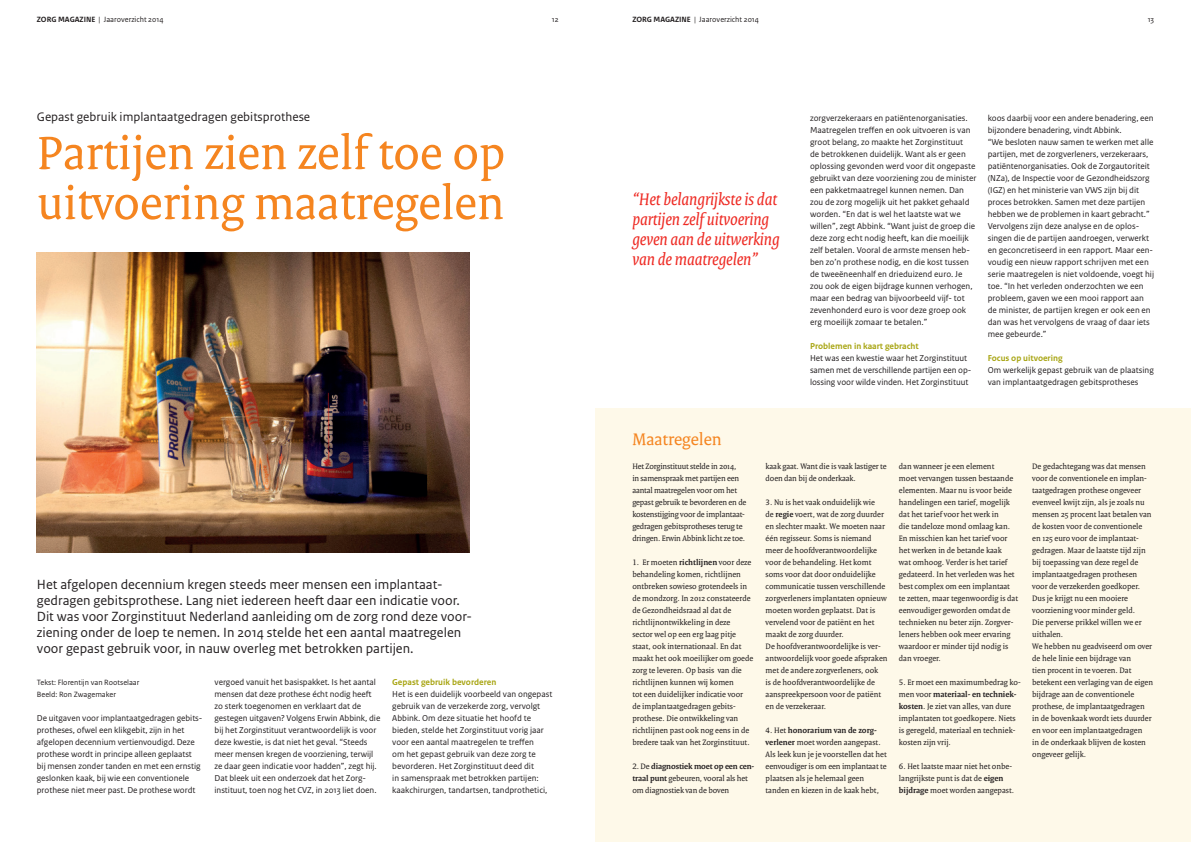
<style>
.page{position:relative;width:1191px;height:842px;background:#fff}
.page>*{position:absolute;margin:0;border:0;box-sizing:border-box;transform-origin:0 0}
.t1{font:50px/50px "Rijksoverheid Serif";color:#f58520}
.t2{font:italic 18px/20px "Rijksoverheid Serif";color:#ee2a23}
.t3{font:18px "Rijksoverheid Serif";color:#f58520}
.t4{font:14px/16px "Rijksoverheid Sans Text";color:#231f20}
.t5{font:13px "Rijksoverheid Sans Text";color:#231f20}
.t6{font:9px/12px "Rijksoverheid Sans Text";color:#231f20}
.t7{font:700 9px "Rijksoverheid Sans Text";color:#a8a513}
.t8{font:8.5px/12px "Rijksoverheid Serif";color:#231f20}
.t9{font:8px/12px "Rijksoverheid Sans Text";color:#231f20}
.t10{font:700 8px "Rijksoverheid Sans Text";color:#231f20}
.s1{font-weight:700}
</style>
<div class="page">
<img style="left:37px;top:253px;width:433px;height:300px">
<div style="left:595px;top:409px;width:596px;height:433px;background:#fef9e9"></div>
<p class="t10" style="left:37px;top:15px;width:34px">Zorg MAGAZI</p>
<p class="t9" style="left:86px;top:14px;width:79px"><span class="s1">NE</span> | Jaaroverzicht 2014</p>
<p class="t9" style="left:552px;top:14px;width:8px">12</p>
<p class="t10" style="left:632px;top:15px;width:34px">Zorg MAGAZI</p>
<p class="t9" style="left:681px;top:14px;width:79px"><span class="s1">NE</span> | Jaaroverzicht 2014</p>
<p class="t9" style="left:1147px;top:14px;width:8px">13</p>
<h3 class="t5" style="left:37px;top:109px;width:275px">Gepast gebruik implantaatgedragen gebitsprothese</h3>
<h1 class="t1" style="left:37px;top:127px;width:470px">Partijen zien zelf toe op uitvoering maatregelen</h1>
<p class="t4" style="left:37px;top:577px;width:436px">Het afgelopen decennium kregen steeds meer mensen een implantaat&shy;gedragen gebitsprothese. Lang niet iedereen heeft daar een indicatie voor.<br>Dit was voor Zorginstituut Nederland aanleiding om de zorg rond deze voor&shy;ziening onder de loep te nemen. In 2014 stelde het een aantal maatregelen voor gepast gebruik voor, in nauw overleg met betrokken partijen.</p>
<p class="t9" style="left:37px;top:676px;width:104px">Tekst: Florentijn van Rootselaar<br>Beeld: Ron Zwagemaker</p>
<p class="t6" style="left:37px;top:712px;width:166px">De uitgaven voor implantaatgedragen gebits&shy;protheses, ofwel een klikgebit, zijn in het afgelopen decennium vertienvoudigd. Deze prothese wordt in principe alleen geplaatst bij mensen zonder tanden en met een ernstig geslonken kaak, bij wie een conventionele prothese niet meer past. De prothese wordt</p>
<p class="t6" style="left:214px;top:676px;width:167px">vergoed vanuit het basispakket. Is het aantal mensen dat deze prothese écht nodig heeft zo sterk toegenomen en verklaart dat de gestegen uitgaven? Volgens Erwin Abbink, die bij het Zorginstituut verantwoordelijk is voor deze kwestie, is dat niet het geval. “Steeds meer mensen kregen de voorziening, terwijl ze daar geen indicatie voor hadden”, zegt hij.<br>Dat bleek uit een onderzoek dat het Zorg&shy;instituut, toen nog het CVZ, in 2013 liet doen.</p>
<p class="t7" style="left:392px;top:677px;width:106px">Gepast gebruik bevorderen</p>
<p class="t6" style="left:392px;top:688px;width:162px">Het is een duidelijk voorbeeld van ongepast gebruik van de verzekerde zorg, vervolgt Abbink. Om deze situatie het hoofd te bieden, stelde het Zorginstituut vorig jaar voor een aantal maatregelen te treffen<br>om het gepast gebruik van deze zorg te bevorderen. Het Zorginstituut deed dit<br>in samenspraak met betrokken partijen: kaakchirurgen, tandartsen, tandprothetici,</p>
<h2 class="t2" style="left:632px;top:189px;width:149px">“Het belangrijkste is dat partijen zelf uitvoering geven aan de uitwerking van de maatregelen”</h2>
<p class="t6" style="left:810px;top:112px;width:168px">zorgverzekeraars en patiëntenorganisaties.<br>Maatregelen treffen en ook uitvoeren is van groot belang, zo maakte het Zorginstituut<br>de betrokkenen duidelijk. Want als er geen oplossing gevonden werd voor dit ongepaste gebruikt van deze voorziening zou de minister een pakketmaatregel kunnen nemen. Dan zou de zorg mogelijk uit het pakket gehaald worden. “En dat is wel het laatste wat we willen”, zegt Abbink. “Want juist de groep die deze zorg echt nodig heeft, kan die moeilijk zelf betalen. Vooral de armste mensen heb&shy;ben zo’n prothese nodig, en die kost tussen de tweeëneenhalf en drieduizend euro. Je zou ook de eigen bijdrage kunnen verhogen, maar een bedrag van bijvoorbeeld vijf- tot zevenhonderd euro is voor deze groep ook erg moeilijk zomaar te betalen.”</p>
<p class="t7" style="left:810px;top:341px;width:110px">Problemen in kaart gebracht</p>
<p class="t6" style="left:810px;top:352px;width:163px">Het was een kwestie waar het Zorginstituut samen met de verschillende partijen een op&shy;lossing voor wilde vinden. Het Zorginstituut</p>
<p class="t6" style="left:987px;top:112px;width:168px">koos daarbij voor een andere benadering, een bijzondere benadering, vindt Abbink.<br>“We besloten nauw samen te werken met alle partijen, met de zorgverleners, verzekeraars, patiëntenorganisaties. Ook de Zorgautoriteit (NZa), de Inspectie voor de Gezondheidszorg (IGZ) en het ministerie van VWS zijn bij dit proces betrokken. Samen met deze partijen hebben we de problemen in kaart gebracht.” Vervolgens zijn deze analyse en de oplos&shy;singen die de partijen aandroegen, verwerkt en geconcretiseerd in een rapport. Maar een&shy;voudig een nieuw rapport schrijven met een serie maatregelen is niet voldoende, voegt hij toe. “In het verleden onderzochten we een probleem, gaven we een mooi rapport aan de minister, de partijen kregen er ook een en dan was het vervolgens de vraag of daar iets mee gebeurde.”</p>
<p class="t7" style="left:987px;top:353px;width:76px">Focus op uitvoering</p>
<p class="t6" style="left:987px;top:364px;width:168px">Om werkelijk gepast gebruik van de plaatsing van implantaatgedragen gebitsprotheses</p>
<h2 class="t3" style="left:632px;top:428px;width:91px">Maatregelen</h2>
<p class="t8" style="left:632px;top:460px;width:115px">Het Zorginstituut stelde in 2014,<br>in samenspraak met partijen een aantal maatregelen voor om het gepast gebruik te bevorderen en de kostenstijging voor de implantaat&shy;gedragen gebitsprotheses terug te dringen. Erwin Abbink licht ze toe.</p>
<p class="t8" style="left:632px;top:556px;width:122px">1. Er moeten <span class="s1">richtlijnen</span> voor deze behandeling komen, richtlijnen ontbreken sowieso grotendeels in de mondzorg. In 2012 constateerde de Gezondheidsraad al dat de richtlijnontwikkeling in deze<br>sector wel op een erg laag pitje staat, ook internationaal. En dat maakt het ook moeilijker om goede zorg te leveren. Op basis van die richtlijnen kunnen wij komen<br>tot een duidelijker indicatie voor de implantaatgedragen gebits&shy;prothese. Die ontwikkeling van richtlijnen past ook nog eens in de bredere taak van het Zorginstituut.</p>
<p class="t8" style="left:632px;top:760px;width:123px">2. De <span class="s1">diagnostiek moet op een cen&shy;traal punt</span> gebeuren, vooral als het om diagnostiek van de boven</p>
<p class="t8" style="left:765px;top:460px;width:122px">kaak gaat. Want die is vaak lastiger te doen dan bij de onderkaak.</p>
<p class="t8" style="left:765px;top:496px;width:123px">3. Nu is het vaak onduidelijk wie<br>de <span class="s1">regie</span> voert, wat de zorg duurder en slechter maakt. We moeten naar één regisseur. Soms is niemand meer de hoofdverantwoordelijke voor de behandeling. Het komt soms voor dat door onduidelijke communicatie tussen verschillende zorgverleners implantaten opnieuw moeten worden geplaatst. Dat is vervelend voor de patiënt en het maakt de zorg duurder.<br>De hoofdverantwoordelijke is ver&shy;antwoordelijk voor goede afspraken met de andere zorgverleners, ook<br>is de hoofdverantwoordelijke de aanspreekpersoon voor de patiënt en de verzekeraar.</p>
<p class="t8" style="left:765px;top:724px;width:123px">4. Het <span class="s1">honorarium van de zorg&shy;verlener</span> moet worden aangepast.<br>Als leek kun je je voorstellen dat het eenvoudiger is om een implantaat te plaatsen als je helemaal geen tanden en kiezen in de kaak hebt,</p>
<p class="t8" style="left:899px;top:460px;width:121px">dan wanneer je een element<br>moet vervangen tussen bestaande elementen. Maar nu is voor beide handelingen een tarief, mogelijk dat het tarief voor het werk in<br>die tandeloze mond omlaag kan.<br>En misschien kan het tarief voor het werken in de betande kaak<br>wat omhoog. Verder is het tarief gedateerd. In het verleden was het best complex om een implantaat te zetten, maar tegenwoordig is dat eenvoudiger geworden omdat de technieken nu beter zijn. Zorgver&shy;leners hebben ook meer ervaring waardoor er minder tijd nodig is dan vroeger.</p>
<p class="t8" style="left:899px;top:676px;width:123px">5. Er moet een maximumbedrag ko&shy;men voor <span class="s1">materiaal- en techniek&shy;kosten</span>. Je ziet van alles, van dure implantaten tot goedkopere. Niets is geregeld, materiaal en techniek&shy;kosten zijn vrij.</p>
<p class="t8" style="left:899px;top:760px;width:117px">6. Het laatste maar niet het onbe&shy;langrijkste punt is dat de <span class="s1">eigen bijdrage</span> moet worden aangepast.</p>
<p class="t8" style="left:1032px;top:460px;width:122px">De gedachtegang was dat mensen voor de conventionele en implan&shy;taatgedragen prothese ongeveer evenveel kwijt zijn, als je zoals nu mensen 25 procent laat betalen van de kosten voor de conventionele<br>en 125 euro voor de implantaat&shy;gedragen. Maar de laatste tijd zijn bij toepassing van deze regel de implantaatgedragen prothesen voor de verzekerden goedkoper.<br>Dus je krijgt nu een mooiere voorziening voor minder geld.<br>Die perverse prikkel willen we er uithalen.<br>We hebben nu geadviseerd om over de hele linie een bijdrage van<br>tien procent in te voeren. Dat betekent een verlaging van de eigen bijdrage aan de conventionele prothese, de implantaatgedragen in de bovenkaak wordt iets duurder en voor een implantaatgedragen<br>in de onderkaak blijven de kosten ongeveer gelijk.</p>
</div>
